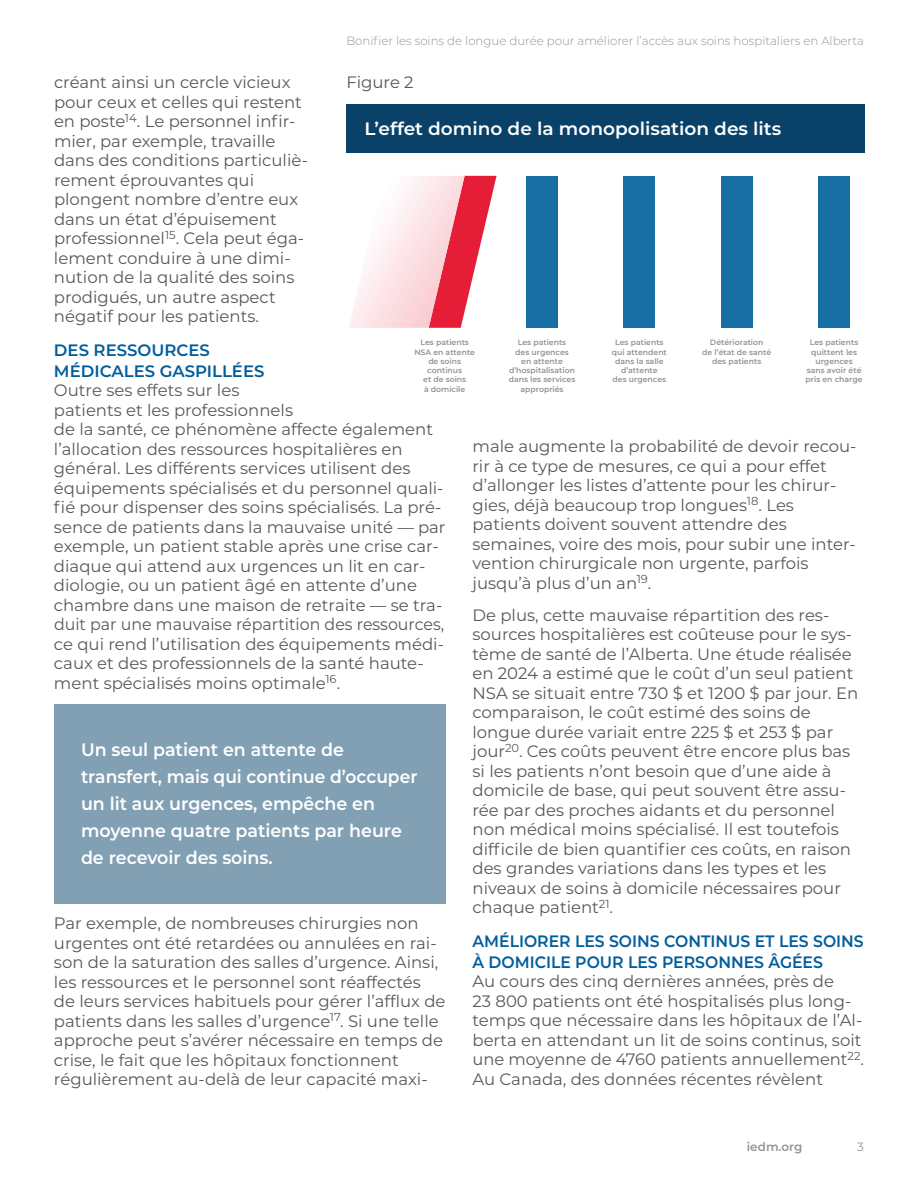
<style>
.page{position:relative;width:918px;height:1188px;background:#fff}
.page>*{position:absolute;margin:0;border:0;box-sizing:border-box;transform-origin:0 0}
.t1{font:600 18px/27px "Montserrat";color:#fff}
.t2{font:16.5px/19.5px "Montserrat";color:#57585a}
.t3{font:600 16.5px/21px "Montserrat";color:#005d9c;scale:.95 1}
.t4{font:600 16.5px/21px "Montserrat";color:#005d9c}
.t5{font:300 12px "Montserrat";color:#939598}
.t6{font:600 12px "Montserrat";color:#939598}
.t7{font:12px "Montserrat";color:#939598}
.t8{font:600 7.8px/9.3px "Montserrat";color:#909393;text-align:center}
</style>
<div class="page">
<div style="left:54px;top:704px;width:392px;height:200px;background:#81a0b4"></div>
<div style="left:346px;top:104px;width:519px;height:49px;background:#0a4169"></div>
<div style="left:526px;top:176px;width:32px;height:152px;background:#176ea5"></div>
<div style="left:623px;top:176px;width:32px;height:152px;background:#176ea5"></div>
<div style="left:721px;top:176px;width:32px;height:152px;background:#176ea5"></div>
<div style="left:818px;top:176px;width:32px;height:152px;background:#176ea5"></div>
<svg style="left:349px;top:176px;width:148px;height:152px"></svg>
<p class="t5" style="left:346px;top:33px;width:519px">Bonifier les soins de longue durée pour améliorer l’accès aux soins hospitaliers en Alberta</p>
<p class="t2" style="left:54px;top:72px;width:255px">créant ainsi un cercle vicieux pour ceux et celles qui restent en poste<sup>14</sup>. Le personnel infir&shy;mier, par exemple, travaille dans des conditions particuliè&shy;rement éprouvantes qui plongent nombre d’entre eux dans un état d’épuisement professionnel<sup>15</sup>. Cela peut éga&shy;lement conduire à une dimi&shy;nution de la qualité des soins prodigués, un autre aspect négatif pour les patients.</p>
<p class="t4" style="left:54px;top:338px;width:212px">DES RESSOURCES<br>MÉDICALES GASPILLÉES</p>
<p class="t2" style="left:54px;top:380px;width:393px">Outre ses effets sur les<br>patients et les professionnels<br>de la santé, ce phénomène affecte également l’allocation des ressources hospitalières en général. Les différents services utilisent des équipements spécialisés et du personnel quali&shy;fié pour dispenser des soins spécialisés. La pré&shy;sence de patients dans la mauvaise unité — par exemple, un patient stable après une crise car&shy;diaque qui attend aux urgences un lit en car&shy;diologie, ou un patient âgé en attente d’une chambre dans une maison de retraite — se tra&shy;duit par une mauvaise répartition des ressources, ce qui rend l’utilisation des équipements médi&shy;caux et des professionnels de la santé haute&shy;ment spécialisés moins optimale<sup>16</sup>.</p>
<p class="t2" style="left:346px;top:72px;width:69px">Figure 2</p>
<p class="t1" style="left:364px;top:114px;width:419px">L’effet domino de la monopolisation des lits</p>
<p class="t8" style="left:414px;top:337px;width:62px">Les patients<br>NSA en attente de soins continus<br>et de soins<br>à domicile</p>
<p class="t8" style="left:509px;top:337px;width:68px">Les patients<br>des urgences<br>en attente d’hospitalisation dans les services appropriés</p>
<p class="t8" style="left:612px;top:337px;width:57px">Les patients qui attendent dans la salle d’attente<br>des urgences</p>
<p class="t8" style="left:702px;top:337px;width:70px">Détérioration<br>de l’état de santé des patients</p>
<p class="t8" style="left:806px;top:337px;width:59px">Les patients quittent les urgences sans avoir été pris en charge</p>
<p class="t2" style="left:473px;top:436px;width:386px">male augmente la probabilité de devoir recou&shy;rir à ce type de mesures, ce qui a pour effet d’allonger les listes d’attente pour les chirur&shy;gies, déjà beaucoup trop longues<sup>18</sup>. Les patients doivent souvent attendre des semaines, voire des mois, pour subir une inter&shy;vention chirurgicale non urgente, parfois jusqu’à plus d’un an<sup>19</sup>.</p>
<p class="t2" style="left:473px;top:605px;width:387px">De plus, cette mauvaise répartition des res&shy;sources hospitalières est coûteuse pour le sys&shy;tème de santé de l’Alberta. Une étude réalisée en 2024 a estimé que le coût d’un seul patient NSA se situait entre 730 $ et 1200 $ par jour. En comparaison, le coût estimé des soins de longue durée variait entre 225 $ et 253 $ par jour<sup>20</sup>. Ces coûts peuvent être encore plus bas si les patients n’ont besoin que d’une aide à domicile de base, qui peut souvent être assu&shy;rée par des proches aidants et du personnel non médical moins spécialisé. Il est toutefois difficile de bien quantifier ces coûts, en raison des grandes variations dans les types et les niveaux de soins à domicile nécessaires pour chaque patient<sup>21</sup>.</p>
<p class="t3" style="left:472px;top:930px;width:413px">AMÉLIORER LES SOINS CONTINUS ET LES SOINS<br>À DOMICILE POUR LES PERSONNES ÂGÉES</p>
<p class="t2" style="left:472px;top:971px;width:393px">Au cours des cinq dernières années, près de<br>23 800 patients ont été hospitalisés plus long&shy;temps que nécessaire dans les hôpitaux de l’Al&shy;berta en attendant un lit de soins continus, soit une moyenne de 4760 patients annuellement<sup>22</sup>.<br>Au Canada, des données récentes révèlent</p>
<p class="t1" style="left:81px;top:735px;width:338px">Un seul patient en attente de transfert, mais qui continue d’occuper un lit aux urgences, empêche en moyenne quatre patients par heure de recevoir des soins.</p>
<p class="t2" style="left:54px;top:913px;width:393px">Par exemple, de nombreuses chirurgies non urgentes ont été retardées ou annulées en rai&shy;son de la saturation des salles d’urgence. Ainsi, les ressources et le personnel sont réaffectés de leurs services habituels pour gérer l’afflux de patients dans les salles d’urgence<sup>17</sup>. Si une telle approche peut s’avérer nécessaire en temps de crise, le fait que les hôpitaux fonctionnent régulièrement au-delà de leur capacité maxi-</p>
<p class="t6" style="left:747px;top:1138px;width:57px">iedm.org</p>
<p class="t7" style="left:857px;top:1139px;width:8px">3</p>
</div>
